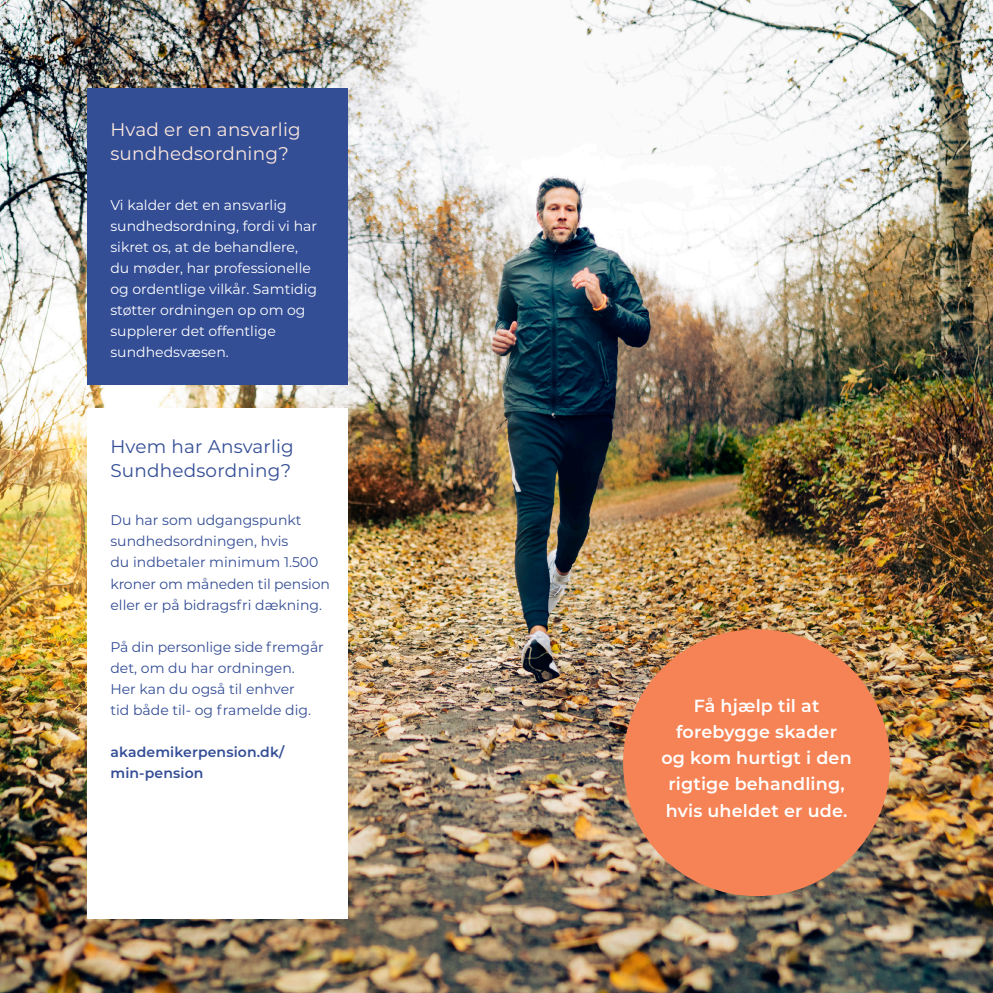
<style>
.page{position:relative;width:993px;height:993px;background:#fff}
.page>*{position:absolute;margin:0;border:0;box-sizing:border-box;transform-origin:0 0}
.Brød{font:18.38px/24.5px "Montserrat";letter-spacing:.01em;color:#fde9dd}
.Brød-2{font:18.38px/24.5px "Montserrat";letter-spacing:.01em;color:#344e96}
.t1{font:600 17.5px/26.2px "Montserrat";letter-spacing:.01em;color:#fff;text-align:center}
.Brød-3{font:14px/21px "Montserrat";color:#344e96}
.Brød-4{font:14px/21px "Montserrat";color:#fff}
.Brød-5{font:600 14px/21px "Montserrat";letter-spacing:.01em;color:#344e96}
</style>
<div class="page">
<img style="left:0;top:0;width:992px;height:992px">
<div style="left:87px;top:408px;width:260px;height:510px;background:#fff"></div>
<div style="left:87px;top:88px;width:260px;height:296px;background:#344e96"></div>
<div style="left:623px;top:629px;width:266px;height:266px;background:#f58355;border-radius:50%"></div>
<p class="Brød" style="left:110px;top:116px;width:192px">Hvad er en ansvarlig sundhedsordning?</p>
<p class="Brød-4" style="left:110px;top:194px;width:208px">Vi kalder det en ansvarlig sundhedsordning, fordi vi har sikret os, at de behandlere, du møder, har professionelle og ordentlige vilkår. Samtidig støtter ordningen op om og supplerer det offentlige sundhedsvæsen.</p>
<p class="Brød-2" style="left:110px;top:433px;width:185px">Hvem har Ansvarlig<br>Sundhedsordning?</p>
<p class="Brød-3" style="left:110px;top:509px;width:221px">Du har som udgangspunkt sundhedsordningen, hvis<br>du indbetaler minimum 1.500 kroner om måneden til pension eller er på bidragsfri dækning.</p>
<p class="Brød-3" style="left:110px;top:635px;width:215px">På din personlige side fremgår det, om du har ordningen.<br>Her kan du også til enhver</p>
<p class="Brød-3" style="left:110px;top:698px;width:202px">tid både til- og framelde dig.</p>
<p class="Brød-5" style="left:110px;top:740px;width:175px">akademikerpension.dk/ min-pension</p>
<p class="t1" style="left:693px;top:691px;width:127px">Få hjælp til at</p>
<p class="t1" style="left:676px;top:717px;width:162px">forebygge skader</p>
<p class="t1" style="left:661px;top:743px;width:192px">og kom hurtigt i den rigtige behandling,</p>
<p class="t1" style="left:665px;top:796px;width:183px">hvis uheldet er ude.</p>
</div>
